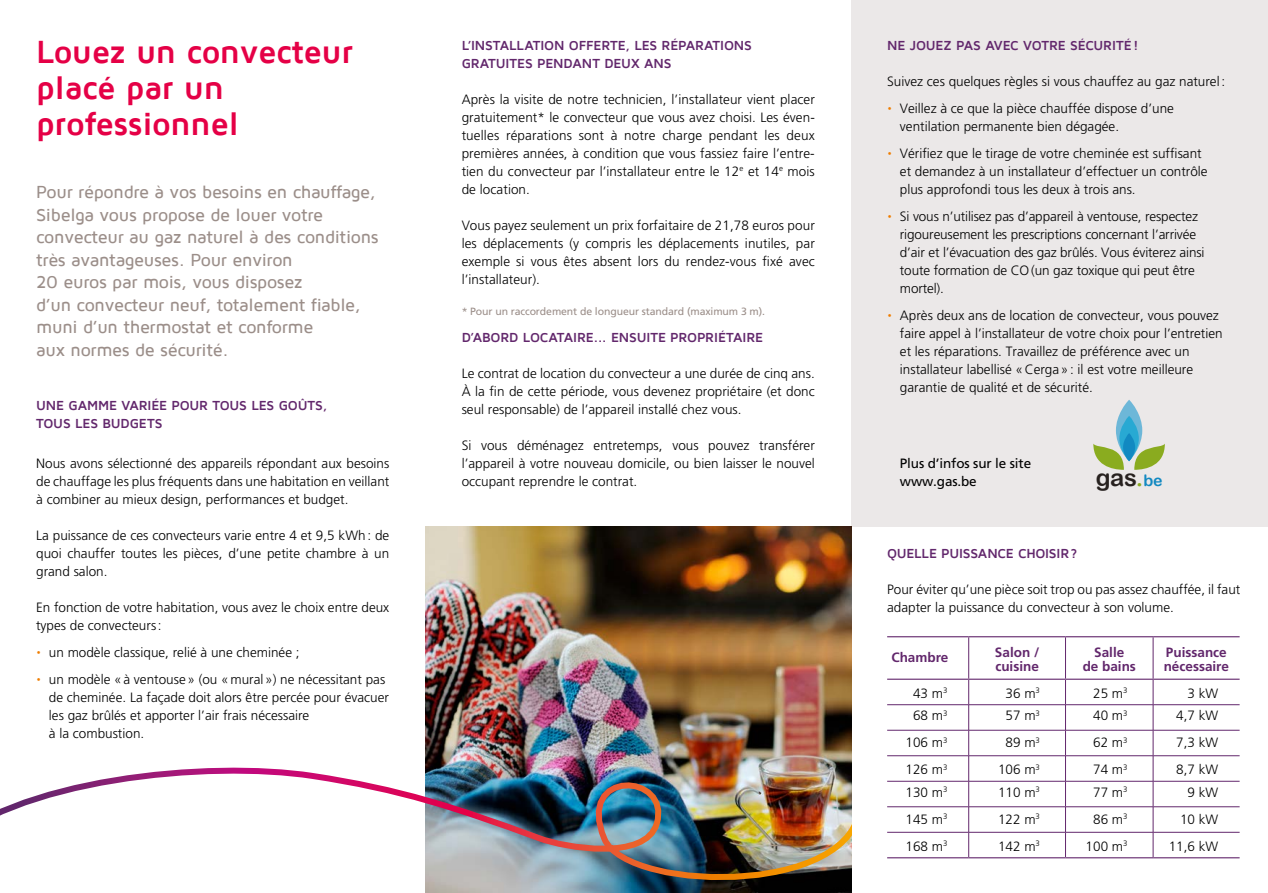
<style>
.page{position:relative;width:1268px;height:893px;background:#fff}
.page>*{position:absolute;margin:0;border:0;box-sizing:border-box;transform-origin:0 0}
.t1{font:700 33px/36px "Maven Pro";letter-spacing:-.015em;color:#e50046}
.t2{font:23.85px "Arial Rounded MT Bold";color:#2b2523}
.t3{font:500 18px/22.5px "Maven Pro";letter-spacing:-.02em;color:#9b8e89}
.t4{font:300 13.5px/18px "Frutiger LT Std";color:#000}
.t5{font:700 13.5px/18px "Maven Pro";letter-spacing:-.015em;color:#62276c}
.t6{font:700 13.5px/13.5px "Frutiger LT Std";color:#62276c}
.t7{font:13.5px/18px "Frutiger LT Std";letter-spacing:-.01em;color:#000}
.t8{font:10.5px "Frutiger LT Std";letter-spacing:-.01em;color:#9b8e89}
.s1{font-family:"Maven Pro";color:#ef7d00}
.s2{color:#96bd23}
.s3{font-size:15.9px;color:#1497d5}
</style>
<div class="page">
<div style="left:850px;top:0;width:417px;height:527px;background:#ebe8e8"></div>
<img style="left:425px;top:527px;width:425px;height:366px">
<hr style="left:887px;top:636px;width:81px;height:1px;background:#62276c">
<hr style="left:968px;top:636px;width:97px;height:1px;background:#62276c">
<hr style="left:1065px;top:636px;width:87px;height:1px;background:#62276c">
<hr style="left:1152px;top:636px;width:87px;height:1px;background:#62276c">
<hr style="left:887px;top:857px;width:81px;height:1px;background:#62276c">
<hr style="left:968px;top:857px;width:97px;height:1px;background:#62276c">
<hr style="left:1065px;top:857px;width:87px;height:1px;background:#62276c">
<hr style="left:1152px;top:857px;width:87px;height:1px;background:#62276c">
<svg style="left:887px;top:637px;width:352px;height:220px"></svg>
<hr style="left:887px;top:679px;width:81px;height:1px;background:#62276c">
<hr style="left:968px;top:679px;width:97px;height:1px;background:#62276c">
<hr style="left:1065px;top:679px;width:87px;height:1px;background:#62276c">
<hr style="left:1152px;top:679px;width:87px;height:1px;background:#62276c">
<img style="left:0;top:753px;width:850px;height:134px">
<svg style="left:1093px;top:400px;width:71px;height:70px"></svg>
<h1 class="t1" style="left:36px;top:33px;width:318px">Louez un convecteur placé par un professionnel</h1>
<p class="t3" style="left:36px;top:180px;width:344px">Pour répondre à vos besoins en chauffage, Sibelga vous propose de louer votre convecteur au gaz naturel à des conditions très avantageuses. Pour environ<br>20 euros par mois, vous disposez<br>d’un convecteur neuf, totalement fiable, muni d’un thermostat et conforme<br>aux normes de sécurité.</p>
<p class="t5" style="left:36px;top:395px;width:292px">UNE GAMME VARIÉE POUR TOUS LES GOÛTS,<br>TOUS LES BUDGETS</p>
<p class="t4" style="left:36px;top:455px;width:354px;text-align:justify">Nous avons sélectionné des appareils répondant aux besoins de chauffage les plus fréquents dans une habitation en veillant à combiner au mieux design, performances et budget.</p>
<p class="t4" style="left:36px;top:527px;width:354px;text-align:justify">La puissance de ces convecteurs varie entre 4 et 9,5 kWh: de quoi chauffer toutes les pièces, d’une petite chambre à un grand salon.</p>
<p class="t4" style="left:36px;top:599px;width:354px">En fonction de votre habitation, vous avez le choix entre deux types de convecteurs:</p>
<p class="t4" style="left:36px;top:644px;width:265px"><span class="s1">•</span> un modèle classique, relié à une cheminée ;</p>
<p class="t4" style="left:49px;top:671px;width:341px;text-indent:-13px"><span class="s1">•</span> un modèle «à ventouse» (ou «mural») ne nécessitant pas de cheminée. La façade doit alors être percée pour évacuer les gaz brûlés et apporter l’air frais nécessaire<br>à la combustion.</p>
<p class="t5" style="left:461px;top:35px;width:292px">L’INSTALLATION OFFERTE, LES RÉPARATIONS<br>GRATUITES PENDANT DEUX ANS</p>
<p class="t4" style="left:461px;top:90px;width:354px;text-align:justify">Après la visite de notre technicien, l’installateur vient placer gratuitement* le convecteur que vous avez choisi. Les éven&shy;tuelles réparations sont à notre charge pendant les deux premières années, à condition que vous fassiez faire l’entre&shy;tien du convecteur par l’installateur entre le 12<sup>e</sup> et 14<sup>e</sup> mois de location.</p>
<p class="t4" style="left:461px;top:216px;width:354px;text-align:justify">Vous payez seulement un prix forfaitaire de 21,78 euros pour les déplacements (y compris les déplacements inutiles, par exemple si vous êtes absent lors du rendez-vous fixé avec l’installateur).</p>
<p class="t8" style="left:461px;top:305px;width:305px">* Pour un raccordement de longueur standard (maximum 3 m).</p>
<p class="t5" style="left:461px;top:328px;width:303px">D’ABORD LOCATAIRE... ENSUITE PROPRIÉTAIRE</p>
<p class="t4" style="left:461px;top:365px;width:354px;text-align:justify">Le contrat de location du convecteur a une durée de cinq ans.<br>À la fin de cette période, vous devenez propriétaire (et donc seul responsable) de l’appareil installé chez vous.</p>
<p class="t4" style="left:461px;top:437px;width:354px;text-align:justify">Si vous déménagez entretemps, vous pouvez transférer l’appareil à votre nouveau domicile, ou bien laisser le nouvel occupant reprendre le contrat.</p>
<p class="t5" style="left:887px;top:35px;width:253px">NE JOUEZ PAS AVEC VOTRE SÉCURITÉ!</p>
<p class="t4" style="left:887px;top:72px;width:339px">Suivez ces quelques règles si vous chauffez au gaz naturel:</p>
<p class="t4" style="left:899px;top:99px;width:275px;text-indent:-13px"><span class="s1">•</span> Veillez à ce que la pièce chauffée dispose d’une ventilation permanente bien dégagée.</p>
<p class="t4" style="left:899px;top:144px;width:309px;text-indent:-13px"><span class="s1">•</span> Vérifiez que le tirage de votre cheminée est suffisant et demandez à un installateur d’effectuer un contrôle plus approfondi tous les deux à trois ans.</p>
<p class="t4" style="left:899px;top:207px;width:306px;text-indent:-13px"><span class="s1">•</span> Si vous n’utilisez pas d’appareil à ventouse, respectez rigoureusement les prescriptions concernant l’arrivée d’air et l’évacuation des gaz brûlés. Vous éviterez ainsi toute formation de CO (un gaz toxique qui peut être mortel).</p>
<p class="t4" style="left:899px;top:306px;width:324px;text-indent:-13px"><span class="s1">•</span> Après deux ans de location de convecteur, vous pouvez faire appel à l’installateur de votre choix pour l’entretien et les réparations. Travaillez de préférence avec un installateur labellisé «Cerga»: il est votre meilleure garantie de qualité et de sécurité.</p>
<p class="t7" style="left:899px;top:455px;width:133px">Plus d’infos sur le site www.gas.be</p>
<h2 class="t2" style="left:1095px;top:463px;width:68px">gas<span class="s2">.</span><span class="s3">be</span></h2>
<p class="t5" style="left:887px;top:544px;width:192px">QUELLE PUISSANCE CHOISIR?</p>
<p class="t4" style="left:887px;top:581px;width:354px">Pour éviter qu’une pièce soit trop ou pas assez chauffée, il faut adapter la puissance du convecteur à son volume.</p>
<p class="t6" style="left:891px;top:650px;width:59px">Chambre</p>
<p class="t6" style="left:994px;top:646px;width:46px">Salon / cuisine</p>
<p class="t6" style="left:1082px;top:646px;width:55px;text-align:center">Salle<br>de bains</p>
<p class="t6" style="left:1163px;top:646px;width:67px">Puissance nécessaire</p>
<p class="t4" style="left:912px;top:684px;width:36px">43 m<sup>3</sup></p>
<p class="t4" style="left:1005px;top:684px;width:36px">36 m<sup>3</sup></p>
<p class="t4" style="left:1092px;top:684px;width:36px">25 m<sup>3</sup></p>
<p class="t4" style="left:1187px;top:684px;width:32px">3 kW</p>
<p class="t4" style="left:912px;top:707px;width:36px">68 m<sup>3</sup></p>
<p class="t4" style="left:1005px;top:707px;width:36px">57 m<sup>3</sup></p>
<p class="t4" style="left:1092px;top:707px;width:36px">40 m<sup>3</sup></p>
<p class="t4" style="left:1175px;top:707px;width:44px">4,7 kW</p>
<p class="t4" style="left:905px;top:734px;width:43px">106 m<sup>3</sup></p>
<p class="t4" style="left:1005px;top:734px;width:36px">89 m<sup>3</sup></p>
<p class="t4" style="left:1092px;top:734px;width:36px">62 m<sup>3</sup></p>
<p class="t4" style="left:1175px;top:734px;width:44px">7,3 kW</p>
<p class="t4" style="left:905px;top:761px;width:43px">126 m<sup>3</sup></p>
<p class="t4" style="left:997px;top:761px;width:43px">106 m<sup>3</sup></p>
<p class="t4" style="left:1092px;top:761px;width:36px">74 m<sup>3</sup></p>
<p class="t4" style="left:1175px;top:761px;width:44px">8,7 kW</p>
<p class="t4" style="left:905px;top:783px;width:43px">130 m<sup>3</sup></p>
<p class="t4" style="left:997px;top:783px;width:43px">110 m<sup>3</sup></p>
<p class="t4" style="left:1092px;top:783px;width:36px">77 m<sup>3</sup></p>
<p class="t4" style="left:1187px;top:783px;width:32px">9 kW</p>
<p class="t4" style="left:905px;top:810px;width:43px">145 m<sup>3</sup></p>
<p class="t4" style="left:997px;top:810px;width:43px">122 m<sup>3</sup></p>
<p class="t4" style="left:1092px;top:810px;width:36px">86 m<sup>3</sup></p>
<p class="t4" style="left:1179px;top:810px;width:40px">10 kW</p>
<p class="t4" style="left:905px;top:837px;width:43px">168 m<sup>3</sup></p>
<p class="t4" style="left:997px;top:837px;width:43px">142 m<sup>3</sup></p>
<p class="t4" style="left:1085px;top:837px;width:43px">100 m<sup>3</sup></p>
<p class="t4" style="left:1168px;top:837px;width:51px">11,6 kW</p>
</div>
